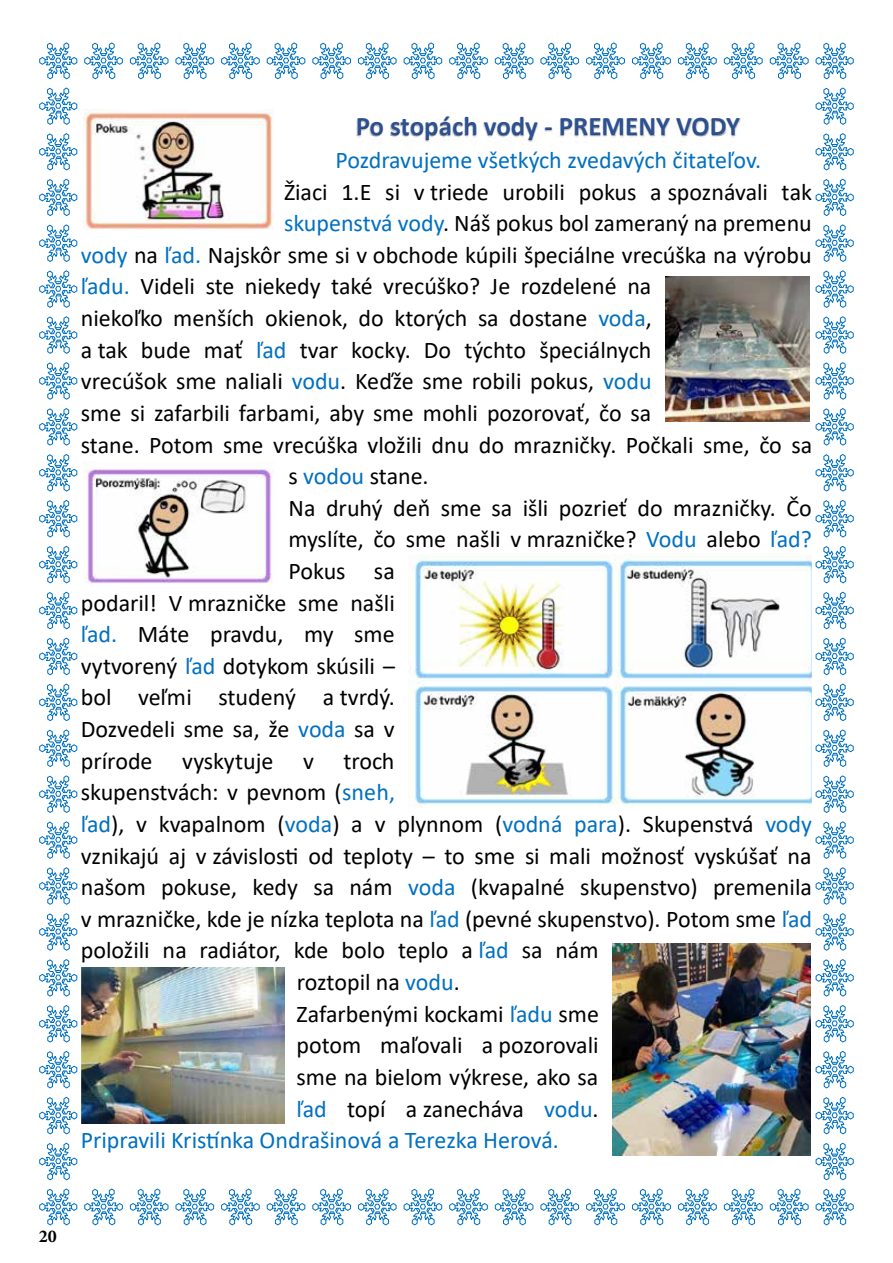
<style>
.page{position:relative;width:893px;height:1263px;background:#fff}
.page>*{position:absolute;margin:0;border:0;box-sizing:border-box;transform-origin:0 0}
.t1{font:700 27px "Calibri";color:#2f5496}
.t2{font:24px "Calibri";color:#000}
.t3{font:24px "Calibri";letter-spacing:-.005em;color:#0070c0}
.t4{font:700 18px "Minion Pro";color:#000}
.s1{color:#0070c0}
</style>
<div class="page">
<img style="left:356px;top:116px;width:385px;height:26px">
<img style="left:84px;top:110px;width:190px;height:119px">
<img style="left:665px;top:276px;width:144px;height:145px">
<img style="left:81px;top:967px;width:203px;height:157px">
<img style="left:612px;top:943px;width:198px;height:212px">
<img style="left:84px;top:462px;width:190px;height:121px">
<img style="left:408px;top:555px;width:404px;height:252px">
<svg style="left:39px;top:1189px;width:38px;height:36px"></svg>
<svg style="left:39px;top:43px;width:38px;height:36px"></svg>
<svg style="left:85px;top:1189px;width:38px;height:36px"></svg>
<svg style="left:130px;top:1189px;width:38px;height:36px"></svg>
<svg style="left:176px;top:1189px;width:38px;height:36px"></svg>
<svg style="left:221px;top:1189px;width:38px;height:36px"></svg>
<svg style="left:267px;top:1189px;width:38px;height:36px"></svg>
<svg style="left:313px;top:1189px;width:38px;height:36px"></svg>
<svg style="left:358px;top:1189px;width:38px;height:36px"></svg>
<svg style="left:404px;top:1189px;width:38px;height:36px"></svg>
<svg style="left:449px;top:1189px;width:39px;height:36px"></svg>
<svg style="left:495px;top:1189px;width:38px;height:36px"></svg>
<svg style="left:541px;top:1189px;width:38px;height:36px"></svg>
<svg style="left:586px;top:1189px;width:39px;height:36px"></svg>
<svg style="left:632px;top:1189px;width:39px;height:36px"></svg>
<svg style="left:678px;top:1189px;width:38px;height:36px"></svg>
<svg style="left:724px;top:1189px;width:38px;height:36px"></svg>
<svg style="left:770px;top:1189px;width:38px;height:36px"></svg>
<svg style="left:85px;top:43px;width:38px;height:36px"></svg>
<svg style="left:130px;top:43px;width:38px;height:36px"></svg>
<svg style="left:176px;top:43px;width:38px;height:36px"></svg>
<svg style="left:221px;top:43px;width:38px;height:36px"></svg>
<svg style="left:267px;top:43px;width:38px;height:36px"></svg>
<svg style="left:313px;top:43px;width:38px;height:36px"></svg>
<svg style="left:358px;top:43px;width:38px;height:36px"></svg>
<svg style="left:404px;top:43px;width:38px;height:36px"></svg>
<svg style="left:449px;top:43px;width:39px;height:36px"></svg>
<svg style="left:495px;top:43px;width:38px;height:36px"></svg>
<svg style="left:541px;top:43px;width:38px;height:36px"></svg>
<svg style="left:586px;top:43px;width:39px;height:36px"></svg>
<svg style="left:632px;top:43px;width:39px;height:36px"></svg>
<svg style="left:678px;top:43px;width:38px;height:36px"></svg>
<svg style="left:724px;top:43px;width:38px;height:36px"></svg>
<svg style="left:770px;top:43px;width:38px;height:36px"></svg>
<svg style="left:816px;top:1189px;width:37px;height:36px"></svg>
<svg style="left:816px;top:43px;width:37px;height:36px"></svg>
<svg style="left:816px;top:88px;width:37px;height:37px"></svg>
<svg style="left:816px;top:133px;width:37px;height:37px"></svg>
<svg style="left:816px;top:179px;width:37px;height:37px"></svg>
<svg style="left:816px;top:225px;width:37px;height:37px"></svg>
<svg style="left:816px;top:270px;width:37px;height:38px"></svg>
<svg style="left:816px;top:316px;width:37px;height:38px"></svg>
<svg style="left:816px;top:362px;width:37px;height:37px"></svg>
<svg style="left:816px;top:408px;width:37px;height:37px"></svg>
<svg style="left:816px;top:454px;width:37px;height:37px"></svg>
<svg style="left:816px;top:500px;width:37px;height:37px"></svg>
<svg style="left:816px;top:546px;width:37px;height:37px"></svg>
<svg style="left:816px;top:592px;width:37px;height:37px"></svg>
<svg style="left:816px;top:638px;width:37px;height:37px"></svg>
<svg style="left:816px;top:684px;width:37px;height:37px"></svg>
<svg style="left:816px;top:730px;width:37px;height:37px"></svg>
<svg style="left:816px;top:775px;width:37px;height:38px"></svg>
<svg style="left:816px;top:821px;width:37px;height:38px"></svg>
<svg style="left:816px;top:867px;width:37px;height:37px"></svg>
<svg style="left:816px;top:913px;width:37px;height:37px"></svg>
<svg style="left:816px;top:959px;width:37px;height:37px"></svg>
<svg style="left:816px;top:1005px;width:37px;height:37px"></svg>
<svg style="left:816px;top:1051px;width:37px;height:37px"></svg>
<svg style="left:816px;top:1097px;width:37px;height:37px"></svg>
<svg style="left:816px;top:1143px;width:37px;height:37px"></svg>
<svg style="left:39px;top:88px;width:38px;height:37px"></svg>
<svg style="left:39px;top:133px;width:38px;height:37px"></svg>
<svg style="left:39px;top:179px;width:38px;height:37px"></svg>
<svg style="left:39px;top:225px;width:38px;height:37px"></svg>
<svg style="left:39px;top:270px;width:38px;height:38px"></svg>
<svg style="left:39px;top:316px;width:38px;height:38px"></svg>
<svg style="left:39px;top:362px;width:38px;height:37px"></svg>
<svg style="left:39px;top:408px;width:38px;height:37px"></svg>
<svg style="left:39px;top:454px;width:38px;height:37px"></svg>
<svg style="left:39px;top:500px;width:38px;height:37px"></svg>
<svg style="left:39px;top:546px;width:38px;height:37px"></svg>
<svg style="left:39px;top:592px;width:38px;height:37px"></svg>
<svg style="left:39px;top:638px;width:38px;height:37px"></svg>
<svg style="left:39px;top:684px;width:38px;height:37px"></svg>
<svg style="left:39px;top:730px;width:38px;height:37px"></svg>
<svg style="left:39px;top:775px;width:38px;height:38px"></svg>
<svg style="left:39px;top:821px;width:38px;height:38px"></svg>
<svg style="left:39px;top:867px;width:38px;height:37px"></svg>
<svg style="left:39px;top:913px;width:38px;height:37px"></svg>
<svg style="left:39px;top:959px;width:38px;height:37px"></svg>
<svg style="left:39px;top:1005px;width:38px;height:37px"></svg>
<svg style="left:39px;top:1051px;width:38px;height:37px"></svg>
<svg style="left:39px;top:1097px;width:38px;height:37px"></svg>
<svg style="left:39px;top:1143px;width:38px;height:37px"></svg>
<p class="t1" style="left:356px;top:107px;width:386px">Po stopách vody - PREMENY VODY</p>
<p class="t3" style="left:335px;top:143px;width:427px">Pozdravujeme všetkých zvedavých čitateľov.</p>
<p class="t2" style="left:284px;top:175px;width:529px">Žiaci 1.E si v triede urobili pokus a spoznávali tak</p>
<p class="t2" style="left:284px;top:206px;width:529px"><span class="s1">skupenstvá vody</span>. Náš pokus bol zameraný na premenu</p>
<p class="t2" style="left:81px;top:238px;width:732px"><span class="s1">vody</span> na <span class="s1">ľad.</span> Najskôr sme si v obchode kúpili špeciálne vrecúška na výrobu</p>
<p class="t2" style="left:81px;top:270px;width:572px"><span class="s1">ľadu.</span> Videli ste niekedy také vrecúško? Je rozdelené na</p>
<p class="t2" style="left:81px;top:301px;width:572px">niekoľko menších okienok, do ktorých sa dostane <span class="s1">voda</span>,</p>
<p class="t2" style="left:81px;top:333px;width:572px">a tak bude mať <span class="s1">ľad</span> tvar kocky. Do týchto špeciálnych</p>
<p class="t2" style="left:81px;top:365px;width:572px">vrecúšok sme naliali <span class="s1">vodu</span>. Keďže sme robili pokus, <span class="s1">vodu</span></p>
<p class="t2" style="left:81px;top:396px;width:572px">sme si zafarbili farbami, aby sme mohli pozorovať, čo sa</p>
<p class="t2" style="left:81px;top:428px;width:733px">stane. Potom sme vrecúška vložili dnu do mrazničky. Počkali sme, čo sa</p>
<p class="t2" style="left:289px;top:459px;width:142px">s <span class="s1">vodou</span> stane.</p>
<p class="t2" style="left:289px;top:491px;width:525px">Na druhý deň sme sa išli pozrieť do mrazničky. Čo</p>
<p class="t2" style="left:289px;top:523px;width:525px">myslíte, čo sme našli v mrazničke? <span class="s1">Vodu</span> alebo <span class="s1">ľad?</span></p>
<p class="t2" style="left:289px;top:554px;width:108px">Pokus sa</p>
<p class="t2" style="left:81px;top:586px;width:315px">podaril! V mrazničke sme našli</p>
<p class="t2" style="left:81px;top:617px;width:315px"><span class="s1">ľad.</span> Máte pravdu, my sme</p>
<p class="t2" style="left:81px;top:649px;width:316px">vytvorený <span class="s1">ľad</span> dotykom skúsili –</p>
<p class="t2" style="left:81px;top:681px;width:315px">bol veľmi studený a tvrdý.</p>
<p class="t2" style="left:81px;top:713px;width:315px">Dozvedeli sme sa, že <span class="s1">voda</span> sa v</p>
<p class="t2" style="left:81px;top:744px;width:315px">prírode vyskytuje v troch</p>
<p class="t2" style="left:81px;top:776px;width:316px">skupenstvách: v pevnom (<span class="s1">sneh,</span></p>
<p class="t2" style="left:81px;top:807px;width:733px"><span class="s1">ľad</span>), v kvapalnom (<span class="s1">voda</span>) a v plynnom (<span class="s1">vodná para</span>). Skupenstvá <span class="s1">vody</span></p>
<p class="t2" style="left:81px;top:839px;width:732px">vznikajú aj v závislosti od teploty – to sme si mali možnosť vyskúšať na</p>
<p class="t2" style="left:81px;top:870px;width:733px">našom pokuse, kedy sa nám <span class="s1">voda</span> (kvapalné skupenstvo) premenila</p>
<p class="t2" style="left:81px;top:902px;width:733px">v mrazničke, kde je nízka teplota na <span class="s1">ľad</span> (pevné skupenstvo). Potom sme <span class="s1">ľad</span></p>
<p class="t2" style="left:81px;top:934px;width:519px">položili na radiátor, kde bolo teplo a <span class="s1">ľad</span> sa nám</p>
<p class="t2" style="left:297px;top:966px;width:165px">roztopil na <span class="s1">vodu</span>.</p>
<p class="t2" style="left:297px;top:997px;width:304px">Zafarbenými kockami <span class="s1">ľadu</span> sme</p>
<p class="t2" style="left:297px;top:1029px;width:303px">potom maľovali a pozorovali</p>
<p class="t2" style="left:297px;top:1060px;width:303px">sme na bielom výkrese, ako sa</p>
<p class="t2" style="left:297px;top:1092px;width:303px"><span class="s1">ľad</span> topí a zanecháva <span class="s1">vodu</span>.</p>
<p class="t3" style="left:81px;top:1124px;width:479px">Pripravili Kristínka Ondrašinová a Terezka Herová.</p>
<p class="t4" style="left:39px;top:1223px;width:19px">20</p>
</div>
